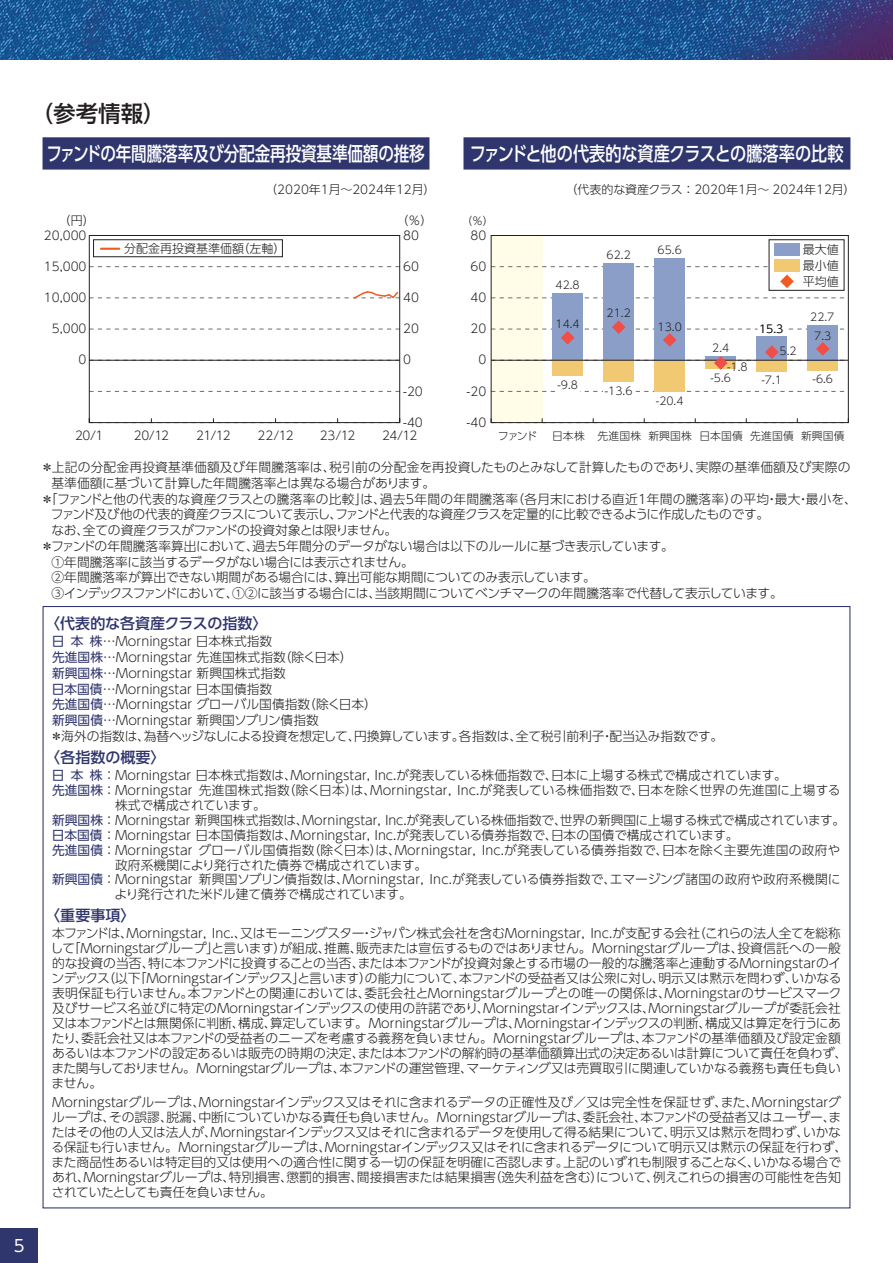
<style>
.page{position:relative;width:893px;height:1263px;background:#fff}
.page>*{position:absolute;margin:0;border:0;box-sizing:border-box;transform-origin:0 0}
.t1{font:22.5px "UD Shin Go Pro Medium 90 pv RKSJ H";color:#231f20}
.t2{font:19.5px "UD Shin Go Pro Medium 90 pv RKSJ H";letter-spacing:-.01em;color:#fff;scale:.8 1}
.t3{font:19.5px "UD Shin Go Pro Medium 90 pv RKSJ H";letter-spacing:-.01em;color:#fff;scale:.83 1}
.t4{font:16.5px "UD Shin Go Pro Regular 90 pv RKSJ H";color:#fff}
.t5{font:15px "UD Shin Go Pro Medium 90 pv RKSJ H";color:#2f356d}
.t6{font:12.75px/15px "UD Shin Go Pro Light 90 pv RKSJ H";letter-spacing:-.005em;color:#231f20}
.t7{font:12.75px "UD Shin Go Pro Light 90 pv RKSJ H";letter-spacing:-.035em;color:#231f20}
.t8{font:12.75px "UD Shin Go Pro Light 90 pv RKSJ H";letter-spacing:.02em;color:#231f20}
.t9{font:12.75px "UD Shin Go Pro Light 90 pv RKSJ H";letter-spacing:.015em;color:#231f20}
.t10{font:12px/15.9px "UD Shin Go Pro Light 90 pv RKSJ H";color:#231f20;text-align:center}
.t11{font:10.8px "UD Shin Go Pro Light 90 pv RKSJ H";letter-spacing:.005em;color:#231f20}
.s1{font-family:"UD Shin Go Pro Regular 90 pv RKSJ H";color:#2f356d}
</style>
<div class="page">
<svg style="left:43px;top:137px;width:807px;height:33px;background:#3c4176"></svg>
<svg style="left:89px;top:235px;width:311px;height:188px"></svg>
<div style="left:491px;top:235px;width:51px;height:188px;background:#fffde8"></div>
<svg style="left:491px;top:418px;width:358px;height:5px"></svg>
<svg style="left:89px;top:290px;width:311px;height:10px"></svg>
<div style="left:552px;top:293px;width:31px;height:67px;background:#8a9ec7"></div>
<div style="left:603px;top:263px;width:31px;height:97px;background:#8a9ec7"></div>
<div style="left:654px;top:258px;width:31px;height:102px;background:#8a9ec7"></div>
<div style="left:94px;top:240px;width:188px;height:17px;background:#fff"></div>
<div style="left:93px;top:239px;width:190px;height:18px;border:1px solid #231f20"></div>
<svg style="left:101px;top:248px;width:18px;height:2px"></svg>
<hr style="left:89px;top:360px;width:311px;height:1px;background:#231f20">
<svg style="left:491px;top:235px;width:357px;height:55px"></svg>
<svg style="left:491px;top:298px;width:357px;height:96px"></svg>
<div style="left:0;top:1228px;width:38px;height:34px;background:#2f356d"></div>
<img style="left:0;top:0;width:893px;height:60px">
<p class="t4" style="left:14px;top:1239px;width:12px">5</p>
<h1 class="t1" style="left:31px;top:105px;width:137px">（参考情報）</h1>
<h2 class="t2" style="left:46px;top:146px;width:474px">ファンドの年間騰落率及び分配金再投資基準価額の推移</h2>
<h2 class="t3" style="left:470px;top:146px;width:452px">ファンドと他の代表的な資産クラスとの騰落率の比較</h2>
<p class="t10" style="left:265px;top:183px;width:172px">（2020年1月～2024年12月）</p>
<p class="t10" style="left:565px;top:183px;width:292px">（代表的な資産クラス：2020年1月～ 2024年12月）</p>
<p class="t10" style="left:59px;top:214px;width:38px">（円）</p>
<p class="t10" style="left:44px;top:229px;width:44px">20,000</p>
<p class="t10" style="left:44px;top:260px;width:44px">15,000</p>
<p class="t10" style="left:44px;top:291px;width:44px">10,000</p>
<p class="t10" style="left:52px;top:322px;width:36px">5,000</p>
<p class="t10" style="left:79px;top:354px;width:9px">0</p>
<p class="t10" style="left:124px;top:242px;width:163px">分配金再投資基準価額（左軸）</p>
<p class="t10" style="left:396px;top:214px;width:38px;line-height:15px">（％）<br>80</p>
<p class="t10" style="left:403px;top:260px;width:17px">60</p>
<p class="t10" style="left:403px;top:291px;width:17px">40</p>
<p class="t10" style="left:403px;top:322px;width:17px">20</p>
<p class="t10" style="left:403px;top:354px;width:9px">0</p>
<p class="t10" style="left:403px;top:385px;width:21px">-20</p>
<p class="t10" style="left:403px;top:416px;width:21px">-40</p>
<p class="t11" style="left:461px;top:217px;width:34px">（％）</p>
<p class="t10" style="left:470px;top:229px;width:17px">80</p>
<p class="t10" style="left:470px;top:260px;width:17px">60</p>
<p class="t10" style="left:470px;top:291px;width:17px">40</p>
<p class="t10" style="left:470px;top:322px;width:17px">20</p>
<p class="t10" style="left:478px;top:354px;width:9px">0</p>
<p class="t10" style="left:467px;top:385px;width:21px">-20</p>
<p class="t10" style="left:467px;top:416px;width:21px">-40</p>
<p class="t11" style="left:556px;top:281px;width:26px">42.8</p>
<p class="t11" style="left:556px;top:319px;width:26px">14.4</p>
<p class="t11" style="left:557px;top:381px;width:22px">-9.8</p>
<p class="t11" style="left:607px;top:251px;width:26px">62.2</p>
<p class="t11" style="left:607px;top:309px;width:26px">21.2</p>
<p class="t11" style="left:605px;top:387px;width:29px">-13.6</p>
<p class="t11" style="left:658px;top:245px;width:26px">65.6</p>
<p class="t11" style="left:658px;top:323px;width:26px">13.0</p>
<p class="t11" style="left:656px;top:397px;width:29px">-20.4</p>
<p class="t10" style="left:803px;top:243px;width:38px;text-align:justify">最大値最小値平均値</p>
<p class="t11" style="left:712px;top:344px;width:19px">2.4</p>
<p class="t11" style="left:759px;top:325px;width:26px">15.3</p>
<p class="t11" style="left:780px;top:347px;width:19px">5.2</p>
<p class="t11" style="left:810px;top:313px;width:26px">22.7</p>
<p class="t11" style="left:814px;top:332px;width:19px">7.3</p>
<p class="t11" style="left:727px;top:363px;width:22px">-1.8</p>
<p class="t11" style="left:710px;top:374px;width:22px">-5.6</p>
<p class="t11" style="left:813px;top:375px;width:22px">-6.6</p>
<p class="t11" style="left:761px;top:376px;width:22px">-7.1</p>
<p class="t10" style="left:75px;top:429px;width:30px">20/1</p>
<p class="t10" style="left:134px;top:429px;width:37px">20/12</p>
<p class="t10" style="left:196px;top:429px;width:36px">21/12</p>
<p class="t10" style="left:257px;top:429px;width:38px">22/12</p>
<p class="t10" style="left:320px;top:429px;width:37px">23/12</p>
<p class="t10" style="left:382px;top:429px;width:37px">24/12</p>
<p class="t11" style="left:498px;top:431px;width:41px">ファンド</p>
<p class="t11" style="left:552px;top:431px;width:294px">日本株 先進国株 新興国株 日本国債 先進国債 新興国債</p>
<p class="t9" style="left:41px;top:462px;width:811px">＊上記の分配金再投資基準価額及び年間騰落率は、税引前の分配金を再投資したものとみなして計算したものであり、実際の基準価額及び実際の</p>
<p class="t6" style="left:52px;top:477px;width:385px">基準価額に基づいて計算した年間騰落率とは異なる場合があります。</p>
<p class="t8" style="left:41px;top:494px;width:818px">＊「ファンドと他の代表的な資産クラスとの騰落率の比較」は、過去5年間の年間騰落率（各月末における直近1年間の騰落率）の平均・最大・最小を、</p>
<p class="t7" style="left:51px;top:510px;width:720px">ファンド及び他の代表的資産クラスについて表示し、ファンドと代表的な資産クラスを定量的に比較できるように作成したものです。</p>
<p class="t7" style="left:51px;top:525px;width:347px">なお、全ての資産クラスがファンドの投資対象とは限りません。</p>
<p class="t6" style="left:41px;top:540px;width:635px">＊ファンドの年間騰落率算出において、過去5年間分のデータがない場合は以下のルールに基づき表示しています。</p>
<p class="t6" style="left:52px;top:556px;width:364px">①年間騰落率に該当するデータがない場合には表示されません。</p>
<p class="t6" style="left:52px;top:572px;width:546px">②年間騰落率が算出できない期間がある場合には、算出可能な期間についてのみ表示しています。</p>
<p class="t7" style="left:52px;top:588px;width:733px">③インデックスファンドにおいて、①②に該当する場合には、当該期間についてベンチマークの年間騰落率で代替して表示しています。</p>
<p class="t5" style="left:45px;top:617px;width:224px">〈代表的な各資産クラスの指数〉</p>
<p class="t6" style="left:50px;top:635px;width:675px;line-height:15.8px"><span class="s1">日本株</span>…Morningstar 日本株式指数<br><span class="s1">先進国株</span>…Morningstar 先進国株式指数（除く日本）<br><span class="s1">新興国株</span>…Morningstar 新興国株式指数<br><span class="s1">日本国債</span>…Morningstar 日本国債指数<br><span class="s1">先進国債</span>…Morningstar グローバル国債指数（除く日本）<br><span class="s1">新興国債</span>…Morningstar 新興国ソブリン債指数<br>＊海外の指数は、為替ヘッジなしによる投資を想定して、円換算しています。各指数は、全て税引前利子・配当込み指数です。</p>
<p class="t5" style="left:45px;top:751px;width:122px">〈各指数の概要〉</p>
<p class="t6" style="left:52px;top:769px;width:737px"><span class="s1">日本株</span>：Morningstar 日本株式指数は、Morningstar, Inc.が発表している株価指数で、日本に上場する株式で構成されています。</p>
<p class="t6" style="left:52px;top:784px;width:790px"><span class="s1">先進国株</span>：Morningstar 先進国株式指数（除く日本）は、Morningstar, Inc.が発表している株価指数で、日本を除く世界の先進国に上場する</p>
<p class="t6" style="left:115px;top:799px;width:152px">株式で構成されています。</p>
<p class="t6" style="left:52px;top:814px;width:795px"><span class="s1">新興国株</span>：Morningstar 新興国株式指数は、Morningstar, Inc.が発表している株価指数で、世界の新興国に上場する株式で構成されています。</p>
<p class="t6" style="left:52px;top:829px;width:688px"><span class="s1">日本国債</span>：Morningstar 日本国債指数は、Morningstar, Inc.が発表している債券指数で、日本の国債で構成されています。</p>
<p class="t6" style="left:52px;top:844px;width:790px"><span class="s1">先進国債</span>：Morningstar グローバル国債指数（除く日本）は、Morningstar, Inc.が発表している債券指数で、日本を除く主要先進国の政府や</p>
<p class="t6" style="left:115px;top:859px;width:314px">政府系機関により発行された債券で構成されています。</p>
<p class="t6" style="left:52px;top:874px;width:790px"><span class="s1">新興国債</span>：Morningstar 新興国ソブリン債指数は、Morningstar, Inc.が発表している債券指数で、エマージング諸国の政府や政府系機関に</p>
<p class="t6" style="left:115px;top:889px;width:299px">より発行された米ドル建て債券で構成されています。</p>
<p class="t5" style="left:45px;top:909px;width:92px">〈重要事項〉</p>
<p class="t6" style="left:51px;top:927px;width:798px">本ファンドは、Morningstar, Inc.、又はモーニングスター・ジャパン株式会社を含むMorningstar, Inc.が支配する会社（これらの法人全てを総称して「Morningstarグループ」と言います）が組成、推薦、販売または宣伝するものではありません。Morningstarグループは、投資信託への一般的な投資の当否、特に本ファンドに投資することの当否、または本ファンドが投資対象とする市場の一般的な騰落率と連動するMorningstarのインデックス（以下「Morningstarインデックス」と言います）の能力について、本ファンドの受益者又は公衆に対し、明示又は黙示を問わず、いかなる表明保証も行いません。本ファンドとの関連においては、委託会社とMorningstarグループとの唯一の関係は、Morningstarのサービスマーク及びサービス名並びに特定のMorningstarインデックスの使用の許諾であり、Morningstarインデックスは、Morningstarグループが委託会社又は本ファンドとは無関係に判断、構成、算定しています。Morningstarグループは、Morningstarインデックスの判断、構成又は算定を行うにあたり、委託会社又は本ファンドの受益者のニーズを考慮する義務を負いません。Morningstarグループは、本ファンドの基準価額及び設定金額あるいは本ファンドの設定あるいは販売の時期の決定、または本ファンドの解約時の基準価額算出式の決定あるいは計算について責任を負わず、また関与しておりません。Morningstarグループは、本ファンドの運営管理、マーケティング又は売買取引に関連していかなる義務も責任も負いません。</p>
<p class="t6" style="left:52px;top:1097px;width:797px">Morningstarグループは、Morningstarインデックス又はそれに含まれるデータの正確性及び／又は完全性を保証せず、また、Morningstarグループは、その誤謬、脱漏、中断についていかなる責任も負いません。Morningstarグループは、委託会社、本ファンドの受益者又はユーザー、またはその他の人又は法人が、Morningstarインデックス又はそれに含まれるデータを使用して得る結果について、明示又は黙示を問わず、いかなる保証も行いません。Morningstarグループは、Morningstarインデックス又はそれに含まれるデータについて明示又は黙示の保証を行わず、また商品性あるいは特定目的又は使用への適合性に関する一切の保証を明確に否認します。上記のいずれも制限することなく、いかなる場合であれ、Morningstarグループは、特別損害、懲罰的損害、間接損害または結果損害（逸失利益を含む）について、例えこれらの損害の可能性を告知されていたとしても責任を負いません。</p>
</div>
